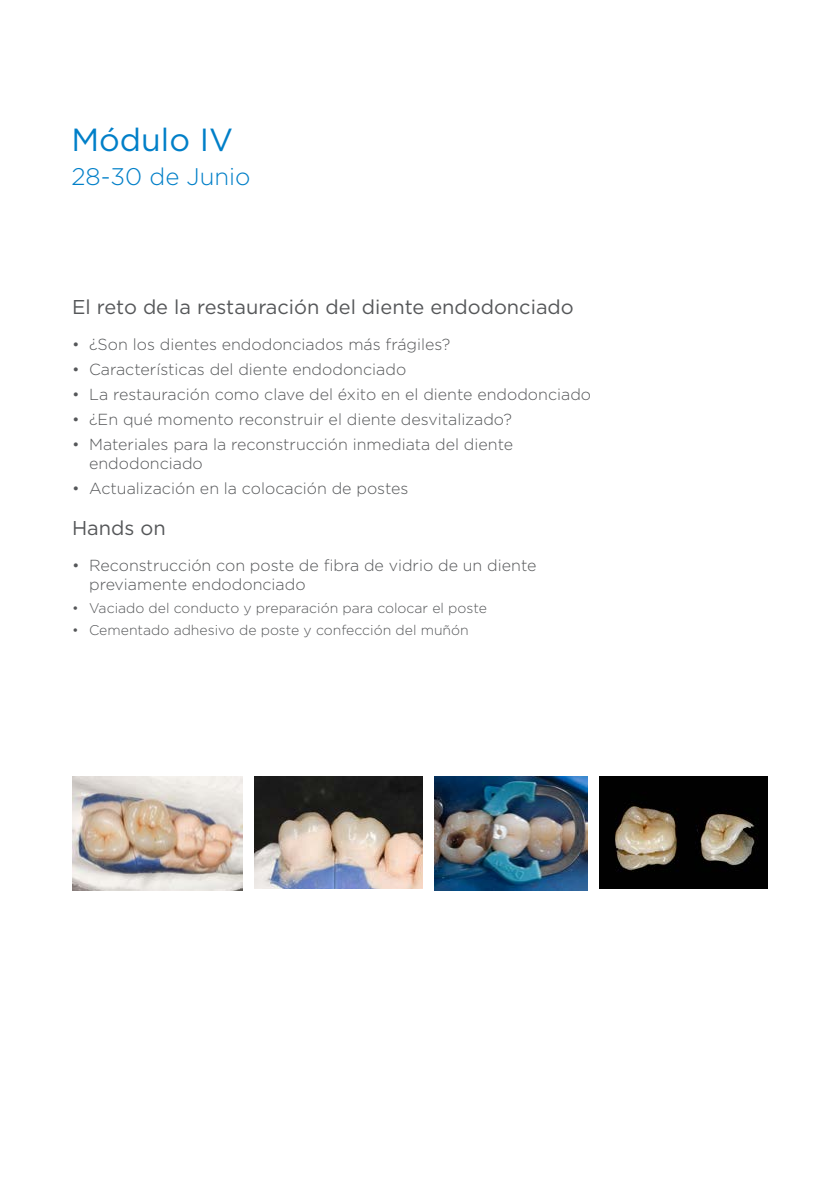
<style>
.page{position:relative;width:840px;height:1191px;background:#fff}
.page>*{position:absolute;margin:0;border:0;box-sizing:border-box;transform-origin:0 0}
.t1{font:32px "Gotham";color:#007fc8}
.t2{font:300 24px "Gotham";color:#007fc8}
.t3{font:20px "Gotham";color:#555759}
.t4{font:300 16px/19.2px "Gotham";color:#555759}
.t5{font:300 14px "Gotham";color:#555759}
</style>
<div class="page">
<img style="left:72px;top:776px;width:171px;height:114px">
<img style="left:254px;top:776px;width:168px;height:112px">
<img style="left:599px;top:776px;width:168px;height:112px">
<img style="left:434px;top:776px;width:153px;height:114px">
<h1 class="t1" style="left:71px;top:119px;width:163px">Módulo IV</h1>
<h2 class="t2" style="left:71px;top:162px;width:180px">28-30 de Junio</h2>
<p class="t3" style="left:72px;top:294px;width:503px">El reto de la restauración del diente endodonciado</p>
<p class="t4" style="left:72px;top:334px;width:379px">• ¿Son los dientes endodonciados más frágiles?</p>
<p class="t4" style="left:72px;top:359px;width:335px">• Características del diente endodonciado</p>
<p class="t4" style="left:72px;top:384px;width:520px">• La restauración como clave del éxito en el diente endodonciado</p>
<p class="t4" style="left:72px;top:409px;width:441px">• ¿En qué momento reconstruir el diente desvitalizado?</p>
<p class="t4" style="left:89px;top:434px;width:425px;text-indent:-17px">• Materiales para la reconstrucción inmediata del diente endodonciado</p>
<p class="t4" style="left:72px;top:478px;width:338px">• Actualización en la colocación de postes</p>
<p class="t3" style="left:72px;top:515px;width:95px">Hands on</p>
<p class="t4" style="left:89px;top:555px;width:448px;text-indent:-17px">• Reconstrucción con poste de fibra de vidrio de un diente previamente endodonciado</p>
<p class="t5" style="left:72px;top:599px;width:416px">• Vaciado del conducto y preparación para colocar el poste</p>
<p class="t5" style="left:72px;top:621px;width:398px">• Cementado adhesivo de poste y confección del muñón</p>
</div>
